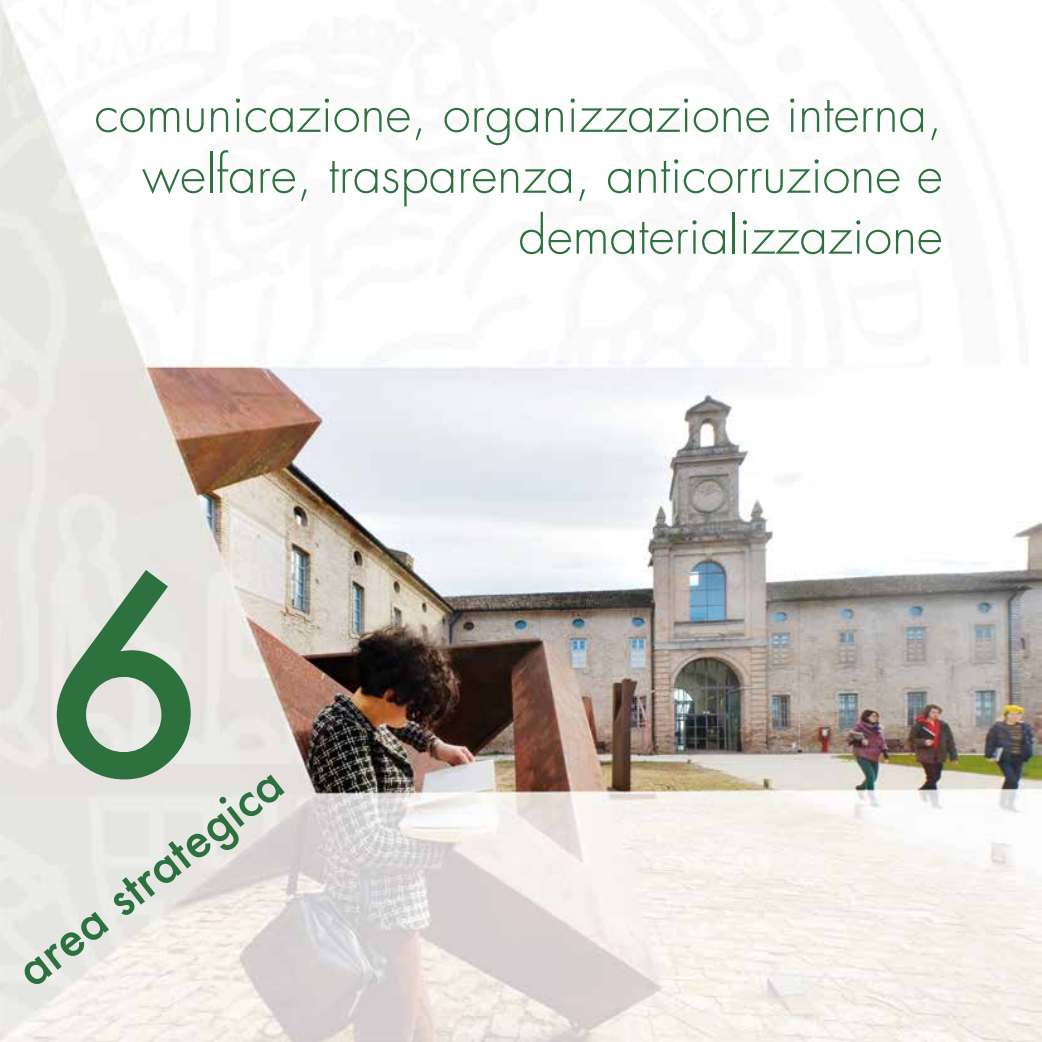
<style>
.page{position:relative;width:1042px;height:1042px;background:#fff}
.page>*{position:absolute;margin:0;border:0;box-sizing:border-box;transform-origin:0 0}
.t1{font:500 264.25px "Futura";color:#2c713e}
.t2{font:300 50.75px/60.9px "Futura";color:#2c713e;text-align:right}
.t3{font:500 47.25px "Futura";color:#2c713e}
</style>
<div class="page">
<img style="left:0;top:1px;width:1042px;height:1041px">
<p class="t2" style="left:94px;top:84px;width:850px">comunicazione, organizzazione interna, welfare, trasparenza, anticorruzione e dematerializzazione</p>
<h1 class="t1" style="left:42px;top:497px;width:165px">6</h1>
<p class="t3" style="left:2px;top:950px;width:324px;rotate:-38deg">area strategica</p>
</div>
